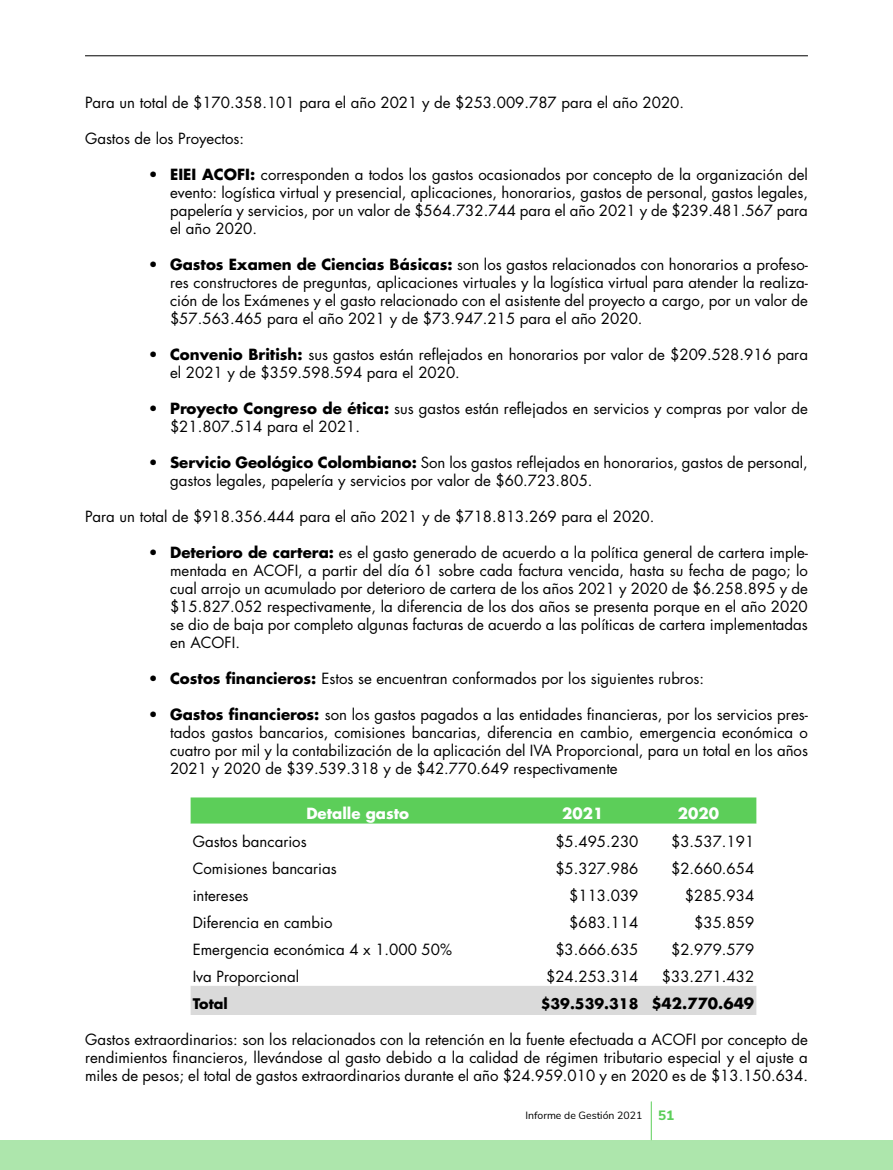
<style>
.page{position:relative;width:893px;height:1170px;background:#fff}
.page>*{position:absolute;margin:0;border:0;box-sizing:border-box;transform-origin:0 0}
.t1{font:15px/18px "Futura Std";color:#000;text-align:justify}
.t2{font:700 15px "Futura Std";color:#fff}
.t3{font:700 14.25px "Futura Std";color:#000}
.t4{font:10.5px "Nunito Sans";color:#000}
.s1{font-weight:700}
.s2{font-size:15px}
.s3{font-weight:800;font-size:13.5px;color:#5cce59}
</style>
<div class="page">
<hr style="left:651px;top:1101px;width:1px;height:38px;background:#5cce59">
<hr style="left:85px;top:55px;width:723px;height:1px;background:#000">
<div style="left:0;top:1140px;width:893px;height:29px;background:#ade6ac"></div>
<div style="left:191px;top:797px;width:565px;height:26px;background:#5cce59"></div>
<svg style="left:191px;top:823px;width:565px;height:1px"></svg>
<div style="left:191px;top:986px;width:565px;height:28px;background:#dadada"></div>
<p class="t1" style="left:85px;top:94px;width:601px">Para un total de $170.358.101 para el año 2021 y de $253.009.787 para el año 2020.</p>
<p class="t1" style="left:85px;top:130px;width:161px">Gastos de los Proyectos:</p>
<p class="t1" style="left:170px;top:166px;width:639px;text-indent:-21px">• <span class="s1">EIEI ACOFI:</span> corresponden a todos los gastos ocasionados por concepto de la organización del evento: logística virtual y presencial, aplicaciones, honorarios, gastos de personal, gastos legales, papelería y servicios, por un valor de $564.732.744 para el año 2021 y de $239.481.567 para el año 2020.</p>
<p class="t1" style="left:170px;top:256px;width:639px;text-indent:-21px">• <span class="s1">Gastos Examen de Ciencias Básicas:</span> son los gastos relacionados con honorarios a profeso&shy;res constructores de preguntas, aplicaciones virtuales y la logística virtual para atender la realiza&shy;ción de los Exámenes y el gasto relacionado con el asistente del proyecto a cargo, por un valor de $57.563.465 para el año 2021 y de $73.947.215 para el año 2020.</p>
<p class="t1" style="left:170px;top:346px;width:639px;text-indent:-21px">• <span class="s1">Convenio British:</span> sus gastos están reflejados en honorarios por valor de $209.528.916 para el 2021 y de $359.598.594 para el 2020.</p>
<p class="t1" style="left:170px;top:400px;width:639px;text-indent:-21px">• <span class="s1">Proyecto Congreso de ética:</span> sus gastos están reflejados en servicios y compras por valor de $21.807.514 para el 2021.</p>
<p class="t1" style="left:170px;top:454px;width:639px;text-indent:-21px">• <span class="s1">Servicio Geológico Colombiano:</span> Son los gastos reflejados en honorarios, gastos de personal, gastos legales, papelería y servicios por valor de $60.723.805.</p>
<p class="t1" style="left:85px;top:508px;width:571px">Para un total de $918.356.444 para el año 2021 y de $718.813.269 para el 2020.</p>
<p class="t1" style="left:170px;top:544px;width:639px;text-indent:-21px">• <span class="s1">Deterioro de cartera:</span> es el gasto generado de acuerdo a la política general de cartera imple&shy;mentada en ACOFI, a partir del día 61 sobre cada factura vencida, hasta su fecha de pago; lo cual arrojo un acumulado por deterioro de cartera de los años 2021 y 2020 de $6.258.895 y de $15.827.052 respectivamente, la diferencia de los dos años se presenta porque en el año 2020 se dio de baja por completo algunas facturas de acuerdo a las políticas de cartera implementadas en ACOFI.</p>
<p class="t1" style="left:149px;top:670px;width:557px">• <span class="s1">Costos financieros:</span> Estos se encuentran conformados por los siguientes rubros:</p>
<p class="t1" style="left:170px;top:706px;width:639px;text-indent:-21px">• <span class="s1">Gastos financieros:</span> son los gastos pagados a las entidades financieras, por los servicios pres&shy;tados gastos bancarios, comisiones bancarias, diferencia en cambio, emergencia económica o cuatro por mil y la contabilización de la aplicación del IVA Proporcional, para un total en los años 2021 y 2020 de $39.539.318 y de $42.770.649 respectivamente</p>
<p class="t2" style="left:306px;top:803px;width:104px">Detalle gasto</p>
<p class="t2" style="left:562px;top:803px;width:43px">2021</p>
<p class="t2" style="left:678px;top:803px;width:43px">2020</p>
<p class="t1" style="left:193px;top:832px;width:115px">Gastos bancarios</p>
<p class="t1" style="left:555px;top:832px;width:85px">$5.495.230</p>
<p class="t1" style="left:671px;top:832px;width:85px">$3.537.191</p>
<p class="t1" style="left:193px;top:859px;width:145px">Comisiones bancarias</p>
<p class="t1" style="left:555px;top:859px;width:85px">$5.327.986</p>
<p class="t1" style="left:671px;top:859px;width:85px">$2.660.654</p>
<p class="t1" style="left:193px;top:886px;width:57px">intereses</p>
<p class="t1" style="left:569px;top:886px;width:71px">$113.039</p>
<p class="t1" style="left:685px;top:886px;width:71px">$285.934</p>
<p class="t1" style="left:193px;top:913px;width:141px">Diferencia en cambio</p>
<p class="t1" style="left:569px;top:913px;width:71px">$683.114</p>
<p class="t1" style="left:694px;top:913px;width:62px">$35.859</p>
<p class="t1" style="left:193px;top:940px;width:261px">Emergencia económica 4 x 1.000 50%</p>
<p class="t1" style="left:555px;top:940px;width:85px">$3.666.635</p>
<p class="t1" style="left:671px;top:940px;width:85px">$2.979.579</p>
<p class="t1" style="left:193px;top:967px;width:108px">Iva Proporcional</p>
<p class="t1" style="left:546px;top:967px;width:94px">$24.253.314</p>
<p class="t1" style="left:662px;top:967px;width:94px">$33.271.432</p>
<p class="t3" style="left:193px;top:993px;width:37px">Total</p>
<p class="t3" style="left:541px;top:993px;width:215px">$39.539.318 <span class="s2">$42.770.649</span></p>
<p class="t1" style="left:85px;top:1030px;width:724px">Gastos extraordinarios: son los relacionados con la retención en la fuente efectuada a ACOFI por concepto de rendimientos financieros, llevándose al gasto debido a la calidad de régimen tributario especial y el ajuste a miles de pesos; el total de gastos extraordinarios durante el año $24.959.010 y en 2020 es de $13.150.634.</p>
<p class="t4" style="left:525px;top:1107px;width:150px">Informe de Gestión 2021 <span class="s3">51</span></p>
</div>
